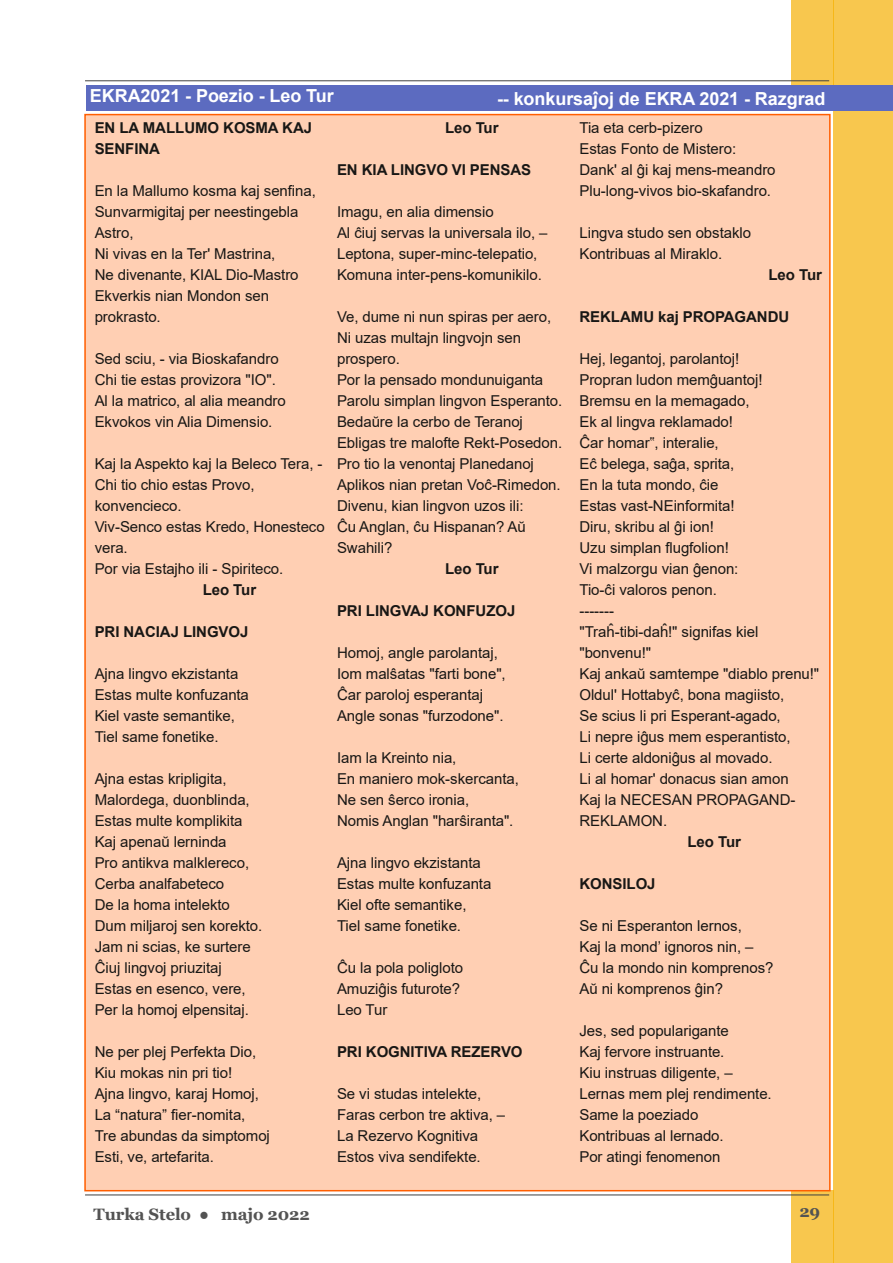
<style>
.page{position:relative;width:893px;height:1263px;background:#fff}
.page>*{position:absolute;margin:0;border:0;box-sizing:border-box;transform-origin:0 0}
.t1{font:700 18px "Arial";letter-spacing:-.005em;color:#fff}
.t2{font:700 16.5px "Georgia";letter-spacing:-.005em;color:#535353}
.t3{font:15px/21px "Arial";letter-spacing:-.005em;color:#181715}
.t4{font:700 15px/21px "Arial";letter-spacing:-.005em;color:#181715}
</style>
<div class="page">
<div style="left:791px;top:1191px;width:42px;height:72px;background:#f8c74e"></div>
<div style="left:791px;top:0;width:42px;height:85px;background:#f8c74e"></div>
<div style="left:833px;top:0;width:60px;height:1263px;background:#f8c74e"></div>
<hr style="left:85px;top:1195px;width:744px;height:1px;background:#404040">
<hr style="left:85px;top:81px;width:744px;height:1px;background:#404040">
<div style="left:85px;top:115px;width:745px;height:1076px;background:#ffcfb3"></div>
<div style="left:86px;top:85px;width:807px;height:26px;background:#5c6bc0"></div>
<p class="t1" style="left:90px;top:86px;width:245px">EKRA2021 - Poezio - Leo Tur</p>
<p class="t1" style="left:497px;top:89px;width:330px">-- konkursaĵoj de EKRA 2021 - Razgrad</p>
<p class="t4" style="left:95px;top:117px;width:219px">EN LA MALLUMO KOSMA KAJ<br>SENFINA</p>
<p class="t3" style="left:95px;top:180px;width:223px">En la Mallumo kosma kaj senfina,<br>Sunvarmigitaj per neestingebla<br>Astro,<br>Ni vivas en la Ter' Mastrina,<br>Ne divenante, KIAL Dio-Mastro<br>Ekverkis nian Mondon sen prokrasto.</p>
<p class="t3" style="left:95px;top:348px;width:193px">Sed sciu, - via Bioskafandro<br>Chi tie estas provizora "IO".<br>Al la matrico, al alia meandro<br>Ekvokos vin Alia Dimensio.</p>
<p class="t3" style="left:95px;top:453px;width:232px">Kaj la Aspekto kaj la Beleco Tera, -<br>Chi tio chio estas Provo, konvencieco.<br>Viv-Senco estas Kredo, Honesteco vera.<br>Por via Estajho ili - Spiriteco.</p>
<p class="t4" style="left:203px;top:579px;width:55px">Leo Tur</p>
<p class="t4" style="left:95px;top:621px;width:155px">PRI NACIAJ LINGVOJ</p>
<p class="t3" style="left:95px;top:663px;width:156px">Ajna lingvo ekzistanta<br>Estas multe konfuzanta<br>Kiel vaste semantike,<br>Tiel same fonetike.</p>
<p class="t3" style="left:95px;top:768px;width:169px">Ajna estas kripligita,<br>Malordega, duonblinda,<br>Estas multe komplikita<br>Kaj apenaŭ lerninda<br>Pro antikva malklereco,<br>Cerba analfabeteco<br>De la homa intelekto<br>Dum miljaroj sen korekto.<br>Jam ni scias, ke surtere<br>Ĉiuj lingvoj priuzitaj<br>Estas en esenco, vere,<br>Per la homoj elpensitaj.</p>
<p class="t3" style="left:95px;top:1041px;width:177px">Ne per plej Perfekta Dio,<br>Kiu mokas nin pri tio!<br>Ajna lingvo, karaj Homoj,<br>La “natura” fier-nomita,<br>Tre abundas da simptomoj<br>Esti, ve, artefarita.</p>
<p class="t3" style="left:579px;top:117px;width:198px">Tia eta cerb-pizero<br>Estas Fonto de Mistero:<br>Dank' al ĝi kaj mens-meandro<br>Plu-long-vivos bio-skafandro.</p>
<p class="t3" style="left:579px;top:222px;width:173px">Lingva studo sen obstaklo<br>Kontribuas al Miraklo.</p>
<p class="t4" style="left:768px;top:264px;width:55px">Leo Tur</p>
<p class="t4" style="left:579px;top:306px;width:211px">REKLAMU kaj PROPAGANDU</p>
<p class="t3" style="left:579px;top:348px;width:241px">Hej, legantoj, parolantoj!<br>Propran ludon memĝuantoj!<br>Bremsu en la memagado,<br>Ek al lingva reklamado!<br>Ĉar homar‟, interalie,<br>Eĉ belega, saĝa, sprita,<br>En la tuta mondo, ĉie<br>Estas vast-NEinformita!<br>Diru, skribu al ĝi ion!<br>Uzu simplan flugfolion!<br>Vi malzorgu vian ĝenon:<br>Tio-ĉi valoros penon.<br>-------<br>"Traĥ-tibi-daĥ!" signifas kiel "bonvenu!"<br>Kaj ankaŭ samtempe "diablo prenu!"<br>Oldul' Hottabyĉ, bona magiisto,<br>Se scius li pri Esperant-agado,<br>Li nepre iĝus mem esperantisto,<br>Li certe aldoniĝus al movado.<br>Li al homar' donacus sian amon<br>Kaj la NECESAN PROPAGAND-<br>REKLAMON.</p>
<p class="t4" style="left:687px;top:831px;width:55px">Leo Tur</p>
<p class="t4" style="left:579px;top:873px;width:78px">KONSILOJ</p>
<p class="t3" style="left:579px;top:915px;width:196px">Se ni Esperanton lernos,<br>Kaj la mond’ ignoros nin, –<br>Ĉu la mondo nin komprenos?<br>Aŭ ni komprenos ĝin?</p>
<p class="t3" style="left:579px;top:1020px;width:194px">Jes, sed popularigante<br>Kaj fervore instruante.<br>Kiu instruas diligente, –<br>Lernas mem plej rendimente.<br>Same la poeziado<br>Kontribuas al lernado.<br>Por atingi fenomenon</p>
<p class="t4" style="left:445px;top:117px;width:55px">Leo Tur</p>
<p class="t4" style="left:337px;top:159px;width:196px">EN KIA LINGVO VI PENSAS</p>
<p class="t3" style="left:337px;top:201px;width:212px">Imagu, en alia dimensio<br>Al ĉiuj servas la universala ilo, –<br>Leptona, super-minc-telepatio,<br>Komuna inter-pens-komunikilo.</p>
<p class="t3" style="left:337px;top:306px;width:227px">Ve, dume ni nun spiras per aero,<br>Ni uzas multajn lingvojn sen prospero.<br>Por la pensado mondunuiganta<br>Parolu simplan lingvon Esperanto.<br>Bedaŭre la cerbo de Teranoj<br>Ebligas tre malofte Rekt-Posedon.<br>Pro tio la venontaj Planedanoj<br>Aplikos nian pretan Voĉ-Rimedon.<br>Divenu, kian lingvon uzos ili:<br>Ĉu Anglan, ĉu Hispanan? Aŭ<br>Swahili?</p>
<p class="t4" style="left:445px;top:558px;width:55px">Leo Tur</p>
<p class="t4" style="left:337px;top:600px;width:180px">PRI LINGVAJ KONFUZOJ</p>
<p class="t3" style="left:337px;top:642px;width:170px">Homoj, angle parolantaj,<br>Iom malŝatas "farti bone",<br>Ĉar paroloj esperantaj<br>Angle sonas "furzodone".</p>
<p class="t3" style="left:337px;top:747px;width:183px">Iam la Kreinto nia,<br>En maniero mok-skercanta,<br>Ne sen ŝerco ironia,<br>Nomis Anglan "harŝiranta".</p>
<p class="t3" style="left:337px;top:852px;width:156px">Ajna lingvo ekzistanta<br>Estas multe konfuzanta<br>Kiel ofte semantike,<br>Tiel same fonetike.</p>
<p class="t3" style="left:337px;top:957px;width:128px">Ĉu la pola poligloto<br>Amuziĝis futurote?<br>Leo Tur</p>
<p class="t4" style="left:337px;top:1041px;width:187px">PRI KOGNITIVA REZERVO</p>
<p class="t3" style="left:337px;top:1083px;width:170px">Se vi studas intelekte,<br>Faras cerbon tre aktiva, –<br>La Rezervo Kognitiva<br>Estos viva sendifekte.</p>
<p class="t2" style="left:94px;top:1205px;width:218px">Turka Stelo ● majo 2022</p>
<p class="t2" style="left:799px;top:1201px;width:22px">29</p>
</div>
